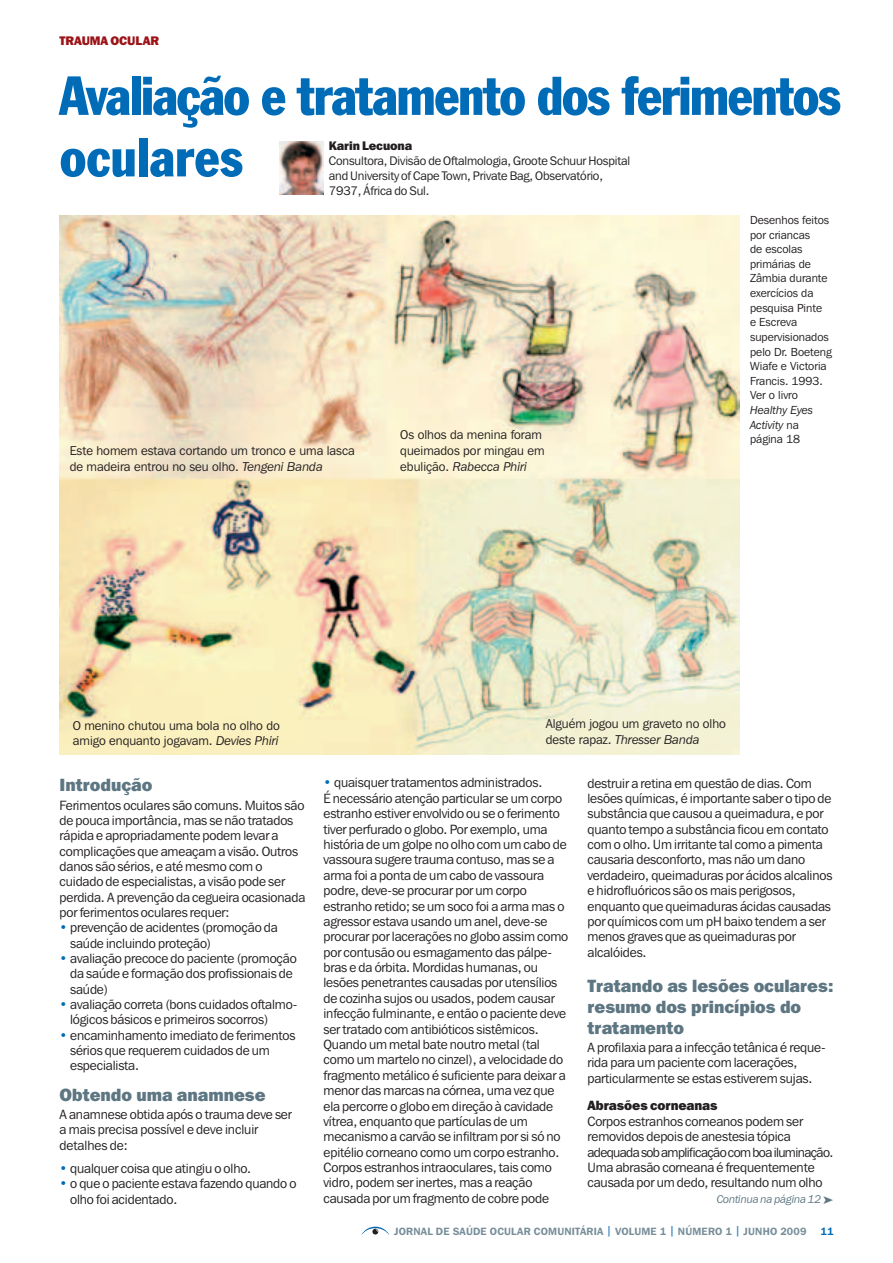
<style>
.page{position:relative;width:893px;height:1263px;background:#fff}
.page>*{position:absolute;margin:0;border:0;box-sizing:border-box;transform-origin:0 0}
.t1{font:condensed 54px/61.5px "Franklin Gothic BT";letter-spacing:-.03em;color:#006cb7}
.t2{font:800 17.7px/21px "Franklin Gothic IT Cby BT";color:#5d7682}
.t3{font:13.35px/15.5px "Franklin Gothic IT Cby BT";letter-spacing:-.01em;color:#231f20}
.t4{font:800 13.35px "Franklin Gothic IT Cby BT";letter-spacing:-.01em;color:#231f20}
.t5{font:12.75px/15.8px "Franklin Gothic IT Cby BT";color:#231f20}
.t6{font:12.3px/15px "Franklin Gothic IT Cby BT";letter-spacing:-.01em;color:#231f20}
.t7{font:800 12.3px "Franklin Gothic IT Cby BT";letter-spacing:-.01em;color:#9c1418}
.t8{font:800 12.3px "Franklin Gothic IT Cby BT";letter-spacing:-.01em;color:#231f20}
.t9{font:11.7px/14.5px "Franklin Gothic IT Cby BT";color:#231f20}
.t10{font:italic 11.7px/14.5px "Franklin Gothic IT Cby BT";color:#231f20}
.t11{font:italic 11.25px "Franklin Gothic IT Cby BT";letter-spacing:-.01em;color:#5d7682}
.t12{font:600 10.5px "Franklin Gothic IT Cby BT";letter-spacing:.02em;color:#778e9a}
.t13{font:600 10.5px "Franklin Gothic IT Cby BT";color:#006cb7}
.s1{font-style:italic}
.s2{font-style:normal}
.s3{color:#006cb7}
.s4{color:#267ec2}
</style>
<div class="page">
<svg style="left:361px;top:1227px;width:29px;height:8px"></svg>
<img style="left:60px;top:215px;width:680px;height:540px">
<img style="left:280px;top:141px;width:43px;height:54px">
<p class="t7" style="left:60px;top:33px;width:101px">TRAUMA OCULAR</p>
<h1 class="t1" style="left:60px;top:63px;width:784px">Avaliação e tratamento dos ferimentos oculares</h1>
<p class="t8" style="left:329px;top:138px;width:85px">Karin Lecuona</p>
<p class="t6" style="left:329px;top:153px;width:303px">Consultora, Divisão de Oftalmologia, Groote Schuur Hospital and University of Cape Town, Private Bag, Observatório,<br>7937, África do Sul.</p>
<p class="t5" style="left:70px;top:443px;width:287px">Este homem estava cortando um tronco e uma lasca de madeira entrou no seu olho. <span class="s1">Tengeni Banda</span></p>
<p class="t5" style="left:400px;top:426px;width:146px">Os olhos da menina foram queimados por mingau em ebulição. <span class="s1">Rabecca Phiri</span></p>
<p class="t9" style="left:750px;top:212px;width:83px">Desenhos feitos por criancas<br>de escolas primárias de<br>Zâmbia durante exercícios da pesquisa Pinte<br>e Escreva supervisionados pelo Dr. Boeteng<br>Wiafe e Victoria<br>Francis. 1993.<br>Ver o livro</p>
<p class="t10" style="left:750px;top:402px;width:64px">Healthy Eyes<br>Activity <span class="s2">na página 18</span></p>
<p class="t5" style="left:73px;top:717px;width:209px">O menino chutou uma bola no olho do amigo enquanto jogavam. <span class="s1">Devies Phiri</span></p>
<p class="t5" style="left:546px;top:715px;width:182px">Alguém jogou um graveto no olho deste rapaz. <span class="s1">Thresser Banda</span></p>
<h2 class="t2" style="left:60px;top:774px;width:94px">Introdução</h2>
<p class="t3" style="left:60px;top:797px;width:247px">Ferimentos oculares são comuns. Muitos são de pouca importância, mas se não tratados rápida e apropriadamente podem levar a complicações que ameaçam a visão. Outros danos são sérios, e até mesmo com o cuidado de especialistas, a visão pode ser perdida. A prevenção da cegueira ocasionada por ferimentos oculares requer:</p>
<p class="t3" style="left:70px;top:920px;width:209px;text-indent:-11px"><span class="s3">•</span> prevenção de acidentes (promoção da saúde incluindo proteção)</p>
<p class="t3" style="left:70px;top:950px;width:228px;text-indent:-11px"><span class="s3">•</span> avaliação precoce do paciente (promoção da saúde e formação dos profissionais de saúde)</p>
<p class="t3" style="left:70px;top:996px;width:229px;text-indent:-11px"><span class="s3">•</span> avaliação correta (bons cuidados oftalmo&shy;lógicos básicos e primeiros socorros)</p>
<p class="t3" style="left:70px;top:1027px;width:227px;text-indent:-11px"><span class="s3">•</span> encaminhamento imediato de ferimentos sérios que requerem cuidados de um especialista.</p>
<h2 class="t2" style="left:60px;top:1083px;width:208px">Obtendo uma anamnese</h2>
<p class="t3" style="left:60px;top:1106px;width:234px">A anamnese obtida após o trauma deve ser a mais precisa possível e deve incluir detalhes de:</p>
<p class="t3" style="left:60px;top:1160px;width:193px"><span class="s3">•</span> qualquer coisa que atingiu o olho.</p>
<p class="t3" style="left:70px;top:1176px;width:228px;text-indent:-11px"><span class="s3">•</span> o que o paciente estava fazendo quando o olho foi acidentado.</p>
<p class="t3" style="left:323px;top:775px;width:246px"><span class="s3">•</span> quaisquer tratamentos administrados.<br>É necessário atenção particular se um corpo estranho estiver envolvido ou se o ferimento tiver perfurado o globo. Por exemplo, uma história de um golpe no olho com um cabo de vassoura sugere trauma contuso, mas se a arma foi a ponta de um cabo de vassoura podre, deve-se procurar por um corpo estranho retido; se um soco foi a arma mas o agressor estava usando um anel, deve-se procurar por lacerações no globo assim como por contusão ou esmagamento das pálpe&shy;bras e da órbita. Mordidas humanas, ou lesões penetrantes causadas por utensílios de cozinha sujos ou usados, podem causar infecção fulminante, e então o paciente deve ser tratado com antibióticos sistêmicos.<br>Quando um metal bate noutro metal (tal como um martelo no cinzel), a velocidade do fragmento metálico é suficiente para deixar a menor das marcas na córnea, uma vez que ela percorre o globo em direção à cavidade vítrea, enquanto que partículas de um mecanismo a carvão se infiltram por si só no epitélio corneano como um corpo estranho.<br>Corpos estranhos intraoculares, tais como vidro, podem ser inertes, mas a reação causada por um fragmento de cobre pode</p>
<p class="t3" style="left:587px;top:775px;width:246px">destruir a retina em questão de dias. Com lesões químicas, é importante saber o tipo de substância que causou a queimadura, e por quanto tempo a substância ficou em contato com o olho. Um irritante tal como a pimenta causaria desconforto, mas não um dano verdadeiro, queimaduras por ácidos alcalinos e hidrofluóricos são os mais perigosos, enquanto que queimaduras ácidas causadas por químicos com um pH baixo tendem a ser menos graves que as queimaduras por alcalóides.</p>
<h2 class="t2" style="left:587px;top:974px;width:247px">Tratando as lesões oculares: resumo dos princípios do tratamento</h2>
<p class="t3" style="left:587px;top:1039px;width:240px">A profilaxia para a infecção tetânica é reque&shy;rida para um paciente com lacerações, particularmente se estas estiverem sujas.</p>
<p class="t4" style="left:587px;top:1097px;width:132px">Abrasões corneanas</p>
<p class="t3" style="left:587px;top:1113px;width:247px">Corpos estranhos corneanos podem ser removidos depois de anestesia tópica adequada sob amplificação com boa iluminação.<br>Uma abrasão corneana é frequentemente causada por um dedo, resultando num olho</p>
<p class="t11" style="left:717px;top:1192px;width:118px">Continua na página 12 ➤</p>
<p class="t12" style="left:394px;top:1225px;width:414px">JORNAL DE SAÚDE OCULAR COMUNITÁRIA <span class="s4">|</span> VOLUME 1 <span class="s4">|</span> NÚMERO 1 <span class="s4">|</span> JUNHO 2009</p>
<p class="t13" style="left:821px;top:1225px;width:14px">11</p>
</div>
